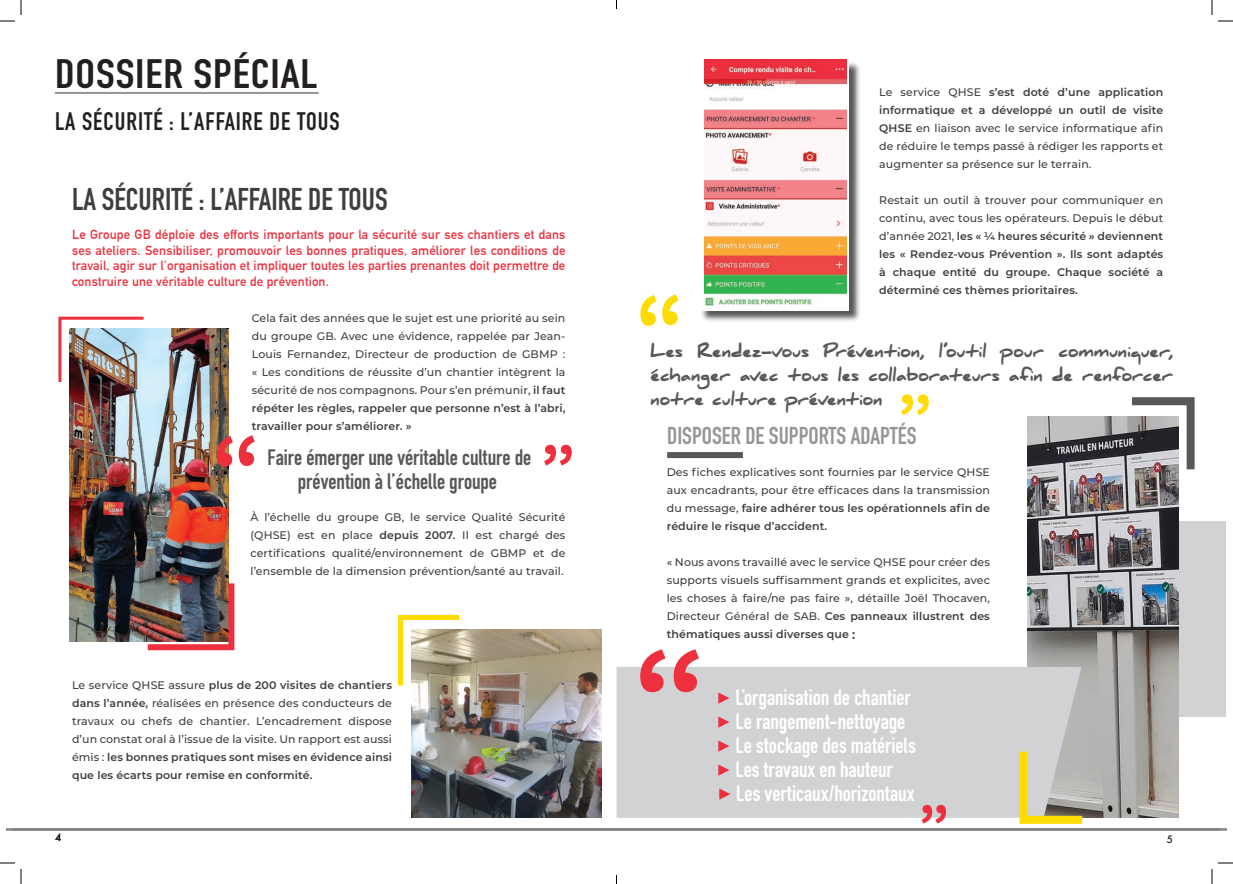
<style>
.page{position:relative;width:1233px;height:884px;background:#fff}
.page>*{position:absolute;margin:0;border:0;box-sizing:border-box;transform-origin:0 0}
.Titre_page{font:700 40.5px "DIN Condensed";letter-spacing:.02em;color:#231f20;scale:1.14 1}
.List_Paragraph{font:700 31px "DIN Condensed";color:#3e3e3f}
.Titre_chantiers{font:700 25px "DIN Condensed";letter-spacing:.04em;color:#231f20}
.List_Paragraph-2{font:700 24px "DIN Condensed";color:#939598}
.Head_12_14_Left{font:700 22px "DIN Condensed";color:#fff}
.Head_12_14_Left-2{font:700 22px/24px "DIN Condensed";letter-spacing:-.005em;color:#57585a;text-align:center}
.Head_12_14_Left-3{font:900 16px/24px "Daniel";letter-spacing:-.005em;color:#57585a;text-align:justify}
.Chapo{font:700 13px/15.6px "DIN Alternate";letter-spacing:.01em;color:#ee2f3e;text-align:justify}
.texte_courant{font:500 11px/18px "Montserrat";letter-spacing:.01em;color:#3e3e3f;text-align:justify}
.texte_courant-2{font:600 11px/18px "Montserrat";letter-spacing:.01em;color:#3e3e3f;text-align:justify}
.numéro_de_page{font:500 10px "Futura";color:#231f20}
.s1{font-weight:600}
.s2{font-weight:500}
.s3{font-weight:600;font-size:13px}
.s4{font-family:"Montserrat";font-weight:500;font-size:26px;color:#ee2e3d}
</style>
<div class="page">
<img style="left:69px;top:328px;width:159px;height:314px">
<hr style="left:55px;top:92px;width:264px;height:2px;background:#939598">
<hr style="left:12px;top:828px;width:1208px;height:2px;background:#808285">
<div style="left:700px;top:61px;width:161px;height:261px;background:#231f20;opacity:.75"></div>
<div style="left:698px;top:60px;width:151px;height:250px;background:#fff"></div>
<img style="left:705px;top:60px;width:141px;height:246px">
<div style="left:1103px;top:521px;width:123px;height:195px;background:#d1d2d4"></div>
<img style="left:411px;top:629px;width:191px;height:188px">
<svg style="left:217px;top:435px;width:38px;height:32px"></svg>
<svg style="left:544px;top:445px;width:28px;height:20px"></svg>
<svg style="left:640px;top:294px;width:38px;height:32px"></svg>
<svg style="left:901px;top:394px;width:27px;height:21px"></svg>
<div style="left:667px;top:452px;width:76px;height:6px;background:#57585a"></div>
<img style="left:1028px;top:417px;width:150px;height:401px">
<img style="left:142px;top:577px;width:93px;height:74px">
<img style="left:58px;top:316px;width:89px;height:69px">
<div style="left:616px;top:667px;width:465px;height:151px;background:#d1d2d4"></div>
<svg style="left:640px;top:649px;width:59px;height:43px"></svg>
<svg style="left:921px;top:805px;width:25px;height:18px"></svg>
<svg style="left:1015px;top:744px;width:75px;height:80px;background:#c7c19b"></svg>
<svg style="left:1124px;top:397px;width:71px;height:80px"></svg>
<svg style="left:398px;top:614px;width:66px;height:76px"></svg>
<svg style="left:1218px;top:20px;width:15px;height:2px"></svg>
<svg style="left:1218px;top:862px;width:15px;height:2px"></svg>
<svg style="left:0;top:0;width:22px;height:22px"></svg>
<svg style="left:0;top:862px;width:22px;height:22px"></svg>
<svg style="left:1211px;top:0;width:1px;height:15px"></svg>
<svg style="left:1211px;top:869px;width:1px;height:15px"></svg>
<p class="Titre_page" style="left:55px;top:46px;width:232px">DOSSIER SPÉCIAL</p>
<p class="Titre_chantiers" style="left:55px;top:105px;width:286px">LA SÉCURITÉ : L’AFFAIRE DE TOUS</p>
<p class="List_Paragraph" style="left:72px;top:179px;width:317px">LA SÉCURITÉ : L’AFFAIRE DE TOUS</p>
<p class="Chapo" style="left:72px;top:226px;width:495px">Le Groupe GB déploie des efforts importants pour la sécurité sur ses chantiers et dans ses ateliers. Sensibiliser, promouvoir les bonnes pratiques, améliorer les conditions de travail, agir sur l’organisation et impliquer toutes les parties prenantes doit permettre de construire une véritable culture de prévention.</p>
<p class="texte_courant" style="left:252px;top:308px;width:315px">Cela fait des années que le sujet est une priorité au sein du groupe GB. Avec une évidence, rappelée par Jean-Louis Fernandez, Directeur de production de GBMP : « Les conditions de réussite d’un chantier intègrent la sécurité de nos compagnons. Pour s’en prémunir, <span class="s1">il faut répéter les règles, rappeler que personne n’est à l’abri, travailler pour s’améliorer. »</span></p>
<p class="Head_12_14_Left-2" style="left:268px;top:445px;width:265px">Faire émerger une véritable culture de prévention à l’échelle groupe</p>
<p class="texte_courant" style="left:250px;top:507px;width:316px">À l’échelle du groupe GB, le service Qualité Sécurité (QHSE) est en place <span class="s1">depuis 2007.</span> Il est chargé des certifications qualité/environnement de GBMP et de l’ensemble de la dimension prévention/santé au travail.</p>
<p class="texte_courant" style="left:72px;top:675px;width:321px">Le service QHSE assure <span class="s1">plus de 200 visites de chantiers dans l’année,</span> réalisées en présence des conducteurs de travaux ou chefs de chantier. L’encadrement dispose d’un constat oral à l’issue de la visite. Un rapport est aussi émis : <span class="s1">les bonnes pratiques sont mises en évidence ainsi que les écarts pour remise en conformité.</span></p>
<p class="numéro_de_page" style="left:55px;top:831px;width:8px">4</p>
<p class="texte_courant" style="left:879px;top:83px;width:285px">Le service QHSE <span class="s1">s’est doté d’une application informatique et a développé un outil de visite QHSE</span> en liaison avec le service informatique afin de réduire le temps passé à rédiger les rapports et augmenter sa présence sur le terrain.</p>
<p class="texte_courant-2" style="left:879px;top:191px;width:285px"><span class="s2">Restait un outil à trouver pour communiquer en continu, avec tous les opérateurs. Depuis le début d’année 2021,</span> les « ¼ heures sécurité » deviennent les « Rendez-vous Prévention ». Ils sont adaptés à chaque entité du groupe. Chaque société a déterminé ces thèmes prioritaires.</p>
<p class="Head_12_14_Left-3" style="left:650px;top:339px;width:524px">Les Rendez-vous Prévention, l’outil pour communiquer, échanger avec tous les collaborateurs afin de renforcer notre culture prévention</p>
<p class="List_Paragraph-2" style="left:667px;top:419px;width:251px">DISPOSER DE SUPPORTS ADAPTÉS</p>
<p class="texte_courant" style="left:666px;top:463px;width:325px">Des fiches explicatives sont fournies par le service QHSE aux encadrants, pour être efficaces dans la transmission du message, <span class="s1">faire adhérer tous les opérationnels afin de réduire le risque d’accident.</span></p>
<p class="texte_courant" style="left:666px;top:553px;width:325px">« Nous avons travaillé avec le service QHSE pour créer des supports visuels suffisamment grands et explicites, avec les choses à faire/ne pas faire », détaille Joël Thocaven, Directeur Général de SAB. <span class="s1">Ces panneaux illustrent des thématiques aussi diverses que</span> <span class="s3">:</span></p>
<p class="Head_12_14_Left" style="left:715px;top:682px;width:196px"><span class="s4">▶</span> L’organisation de chantier</p>
<p class="Head_12_14_Left" style="left:715px;top:706px;width:191px"><span class="s4">▶</span> Le rangement-nettoyage</p>
<p class="Head_12_14_Left" style="left:715px;top:730px;width:202px"><span class="s4">▶</span> Le stockage des matériels</p>
<p class="Head_12_14_Left" style="left:715px;top:754px;width:179px"><span class="s4">▶</span> Les travaux en hauteur</p>
<p class="Head_12_14_Left" style="left:716px;top:778px;width:200px"><span class="s4">▶</span> Les verticaux/horizontaux</p>
<p class="numéro_de_page" style="left:1166px;top:833px;width:8px">5</p>
</div>
